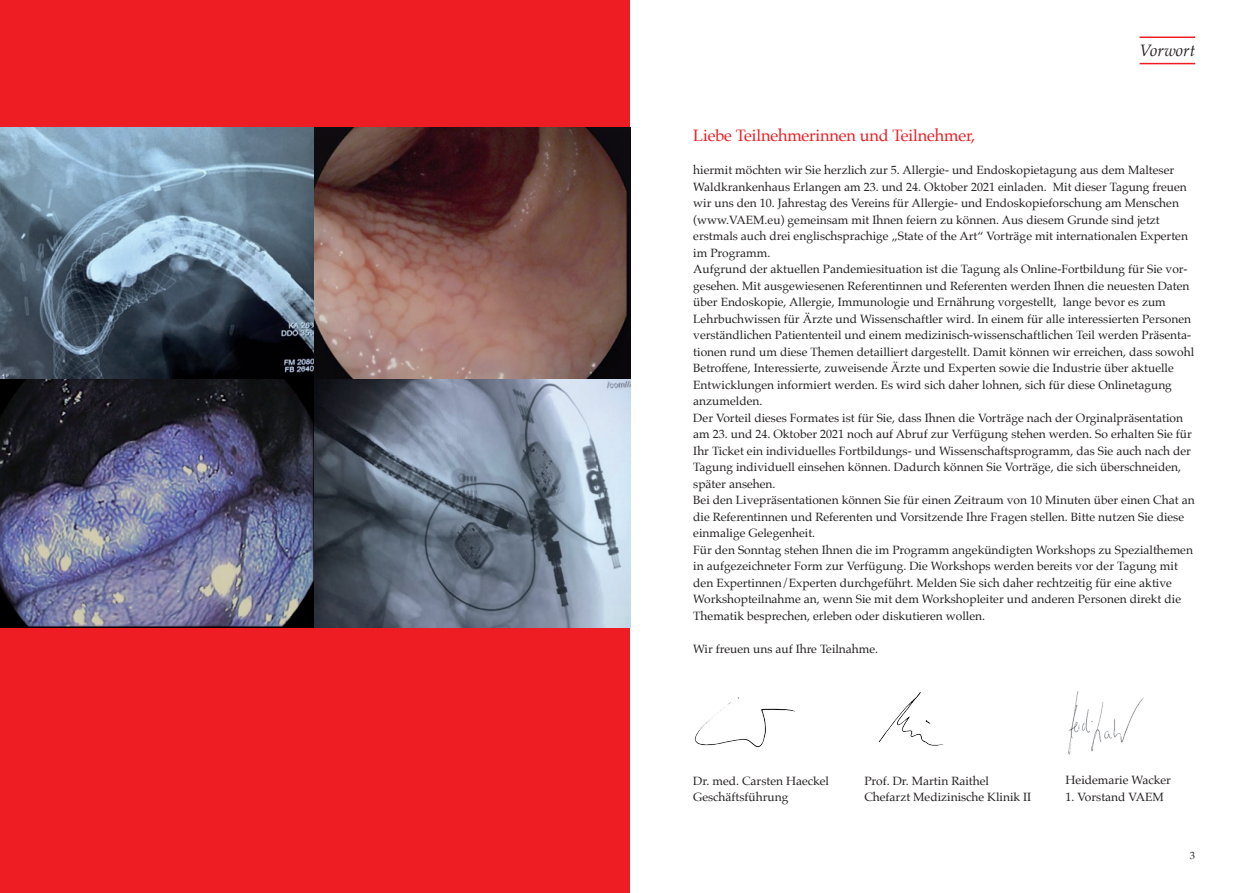
<style>
.page{position:relative;width:1259px;height:893px;background:#fff}
.page>*{position:absolute;margin:0;border:0;box-sizing:border-box;transform-origin:0 0}
.t1{font:16.5px "Palatino";letter-spacing:-.01em;color:#ee1d23}
.t2{font:italic 16.5px "Palatino";color:#231f20}
.t3{font:12px/16.5px "Palatino";color:#231f20}
.t4{font:10.5px "Palatino";color:#231f20}
</style>
<div class="page">
<hr style="left:1139px;top:37px;width:56px;height:1px;background:#ee1d23">
<hr style="left:1139px;top:63px;width:56px;height:1px;background:#ee1d23">
<div style="left:0;top:0;width:629px;height:893px;background:#ee1d23"></div>
<img style="left:694px;top:697px;width:101px;height:51px">
<img style="left:879px;top:692px;width:65px;height:54px">
<img style="left:0;top:378px;width:315px;height:250px">
<svg style="left:0;top:128px;width:315px;height:250px;background:#5e7385"></svg>
<svg style="left:315px;top:378px;width:315px;height:250px;background:#737f8f"></svg>
<svg style="left:315px;top:128px;width:315px;height:250px;background:#75524c"></svg>
<img style="left:1068px;top:691px;width:76px;height:64px">
<h1 class="t2" style="left:1139px;top:37px;width:57px">Vorwort</h1>
<h1 class="t1" style="left:693px;top:122px;width:283px">Liebe Teilnehmerinnen und Teilnehmer,</h1>
<p class="t3" style="left:693px;top:162px;width:503px">hiermit möchten wir Sie herzlich zur 5. Allergie- und Endoskopietagung aus dem Malteser Waldkrankenhaus Erlangen am 23. und 24. Oktober 2021 einladen. Mit dieser Tagung freuen wir uns den 10. Jahrestag des Vereins für Allergie- und Endoskopieforschung am Menschen (www.VAEM.eu) gemeinsam mit Ihnen feiern zu können. Aus diesem Grunde sind jetzt erstmals auch drei englischsprachige „State of the Art“ Vorträge mit internationalen Experten im Programm.<br>Aufgrund der aktuellen Pandemiesituation ist die Tagung als Online-Fortbildung für Sie vor&shy;gesehen. Mit ausgewiesenen Referentinnen und Referenten werden Ihnen die neuesten Daten über Endoskopie, Allergie, Immunologie und Ernährung vorgestellt, lange bevor es zum Lehrbuchwissen für Ärzte und Wissenschaftler wird. In einem für alle interessierten Personen verständlichen Patiententeil und einem medizinisch-wissenschaftlichen Teil werden Präsenta&shy;tionen rund um diese Themen detailliert dargestellt. Damit können wir erreichen, dass sowohl Betroffene, Interessierte, zuweisende Ärzte und Experten sowie die Industrie über aktuelle Entwicklungen informiert werden. Es wird sich daher lohnen, sich für diese Onlinetagung anzumelden.<br>Der Vorteil dieses Formates ist für Sie, dass Ihnen die Vorträge nach der Orginalpräsentation am 23. und 24. Oktober 2021 noch auf Abruf zur Verfügung stehen werden. So erhalten Sie für Ihr Ticket ein individuelles Fortbildungs- und Wissenschaftsprogramm, das Sie auch nach der Tagung individuell einsehen können. Dadurch können Sie Vorträge, die sich überschneiden, später ansehen.<br>Bei den Livepräsentationen können Sie für einen Zeitraum von 10 Minuten über einen Chat an die Referentinnen und Referenten und Vorsitzende Ihre Fragen stellen. Bitte nutzen Sie diese einmalige Gelegenheit.<br>Für den Sonntag stehen Ihnen die im Programm angekündigten Workshops zu Spezialthemen in aufgezeichneter Form zur Verfügung. Die Workshops werden bereits vor der Tagung mit den Expertinnen/Experten durchgeführt. Melden Sie sich daher rechtzeitig für eine aktive Workshopteilnahme an, wenn Sie mit dem Workshopleiter und anderen Personen direkt die Thematik besprechen, erleben oder diskutieren wollen.</p>
<p class="t3" style="left:693px;top:640px;width:186px">Wir freuen uns auf Ihre Teilnahme.</p>
<p class="t3" style="left:693px;top:772px;width:137px">Dr. med. Carsten Haeckel</p>
<p class="t3" style="left:864px;top:772px;width:126px">Prof. Dr. Martin Raithel</p>
<p class="t3" style="left:693px;top:789px;width:97px">Geschäftsführung</p>
<p class="t3" style="left:864px;top:789px;width:168px">Chefarzt Medizinische Klinik II</p>
<p class="t3" style="left:1065px;top:772px;width:107px">Heidemarie Wacker</p>
<p class="t3" style="left:1065px;top:788px;width:100px">1. Vorstand VAEM</p>
<p class="t4" style="left:1190px;top:847px;width:7px">3</p>
</div>
